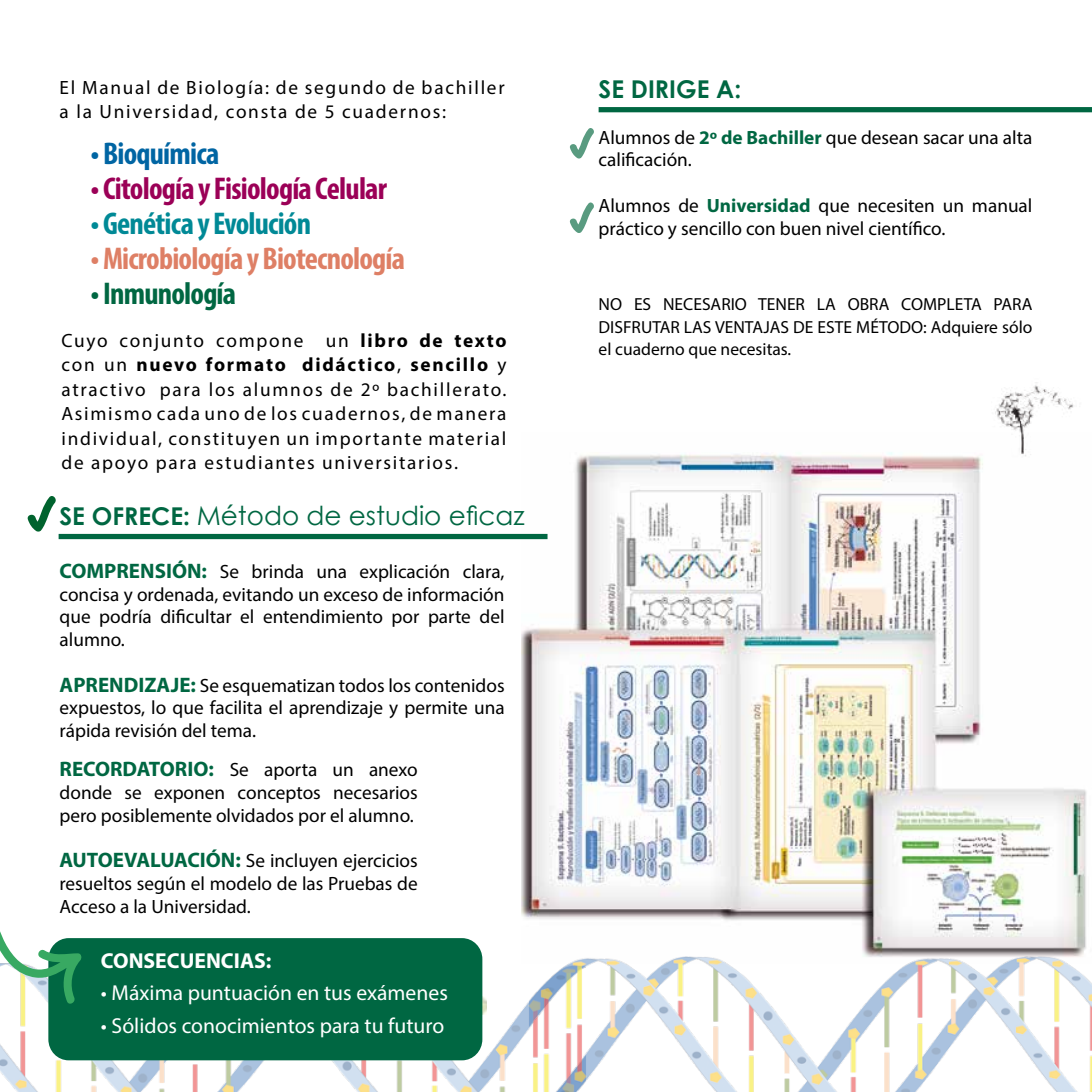
<style>
.page{position:relative;width:1092px;height:1092px;background:#fff}
.page>*{position:absolute;margin:0;border:0;box-sizing:border-box;transform-origin:0 0}
.t1{font:700 condensed 31.5px "Myriad Pro";letter-spacing:-.025em;color:#9b0057}
.t2{font:700 condensed 31.5px "Myriad Pro";letter-spacing:-.025em;color:#de7f65}
.t3{font:700 condensed 31.5px "Myriad Pro";letter-spacing:-.025em;color:#008996}
.t4{font:700 condensed 31.5px "Myriad Pro";letter-spacing:-.025em;color:#006742}
.t5{font:700 condensed 31.5px "Myriad Pro";letter-spacing:-.025em;color:#0065a3}
.t6{font:26.25px "Century Gothic";color:#006742}
.t7{font:700 24.5px "Century Gothic";color:#006742}
.t8{font:21.7px "Myriad Pro";color:#fff}
.t9{font:700 21.7px "Myriad Pro";color:#fff}
.t10{font:19.25px/22.8px "Myriad Pro";color:#000;text-align:justify}
.t11{font:19.25px/24.5px "Myriad Pro";letter-spacing:.09em;color:#000}
.t12{font:17.5px/22.8px "Myriad Pro";color:#000;text-align:justify}
.s1{font-weight:700}
.s2{font-weight:700;font-size:24.5px}
.s3{font-weight:700;font-size:21px;color:#006742}
.s4{font-weight:700;color:#006742}
</style>
<div class="page">
<img style="left:0;top:963px;width:489px;height:128px">
<img style="left:482px;top:996px;width:4px;height:18px">
<svg style="left:27px;top:496px;width:29px;height:36px"></svg>
<svg style="left:570px;top:128px;width:24px;height:30px"></svg>
<svg style="left:570px;top:202px;width:24px;height:31px"></svg>
<img style="left:522px;top:452px;width:565px;height:504px">
<div style="left:48px;top:938px;width:434px;height:122px;background:#006742;border-radius:21px"></div>
<svg style="left:0;top:931px;width:82px;height:75px"></svg>
<div style="left:59px;top:534px;width:488px;height:5px;background:#006742"></div>
<div style="left:598px;top:107px;width:493px;height:5px;background:#006742"></div>
<img style="left:489px;top:956px;width:602px;height:135px">
<img style="left:981px;top:382px;width:100px;height:79px">
<p class="t11" style="left:60px;top:75px;width:446px">El Manual de Biología: de segundo de bachiller a la Universidad, consta de 5 cuadernos:</p>
<h1 class="t5" style="left:91px;top:134px;width:130px">• Bioquímica</h1>
<h1 class="t1" style="left:91px;top:169px;width:298px">• Citología y Fisiología Celular</h1>
<h1 class="t3" style="left:91px;top:204px;width:222px">• Genética y Evolución</h1>
<h1 class="t2" style="left:91px;top:239px;width:316px">• Microbiología y Biotecnología</h1>
<h1 class="t4" style="left:91px;top:274px;width:147px">• Inmunología</h1>
<p class="t10" style="left:61px;top:328px;width:446px;line-height:24.5px">Cuyo conjunto compone un <span class="s1">libro de texto </span>con un <span class="s1">nuevo formato didáctico</span>, <span class="s1">sencillo</span> y atractivo para los alumnos de 2º bachillerato.<br>Asimismo cada uno de los cuadernos, de manera individual, constituyen un importante material de apoyo para estudiantes universitarios.</p>
<h2 class="t6" style="left:60px;top:497px;width:466px"><span class="s2">SE OFRECE:</span> Método de estudio eficaz</h2>
<p class="t10" style="left:60px;top:559px;width:446px"><span class="s3">COMPRENSIÓN:</span> Se brinda una explicación clara, concisa y ordenada, evitando un exceso de información que podría dificultar el entendimiento por parte del alumno.</p>
<p class="t10" style="left:60px;top:673px;width:446px"><span class="s3">APRENDIZAJE:</span> Se esquematizan todos los contenidos expuestos, lo que facilita el aprendizaje y permite una rápida revisión del tema.</p>
<p class="t10" style="left:60px;top:757px;width:360px"><span class="s3">RECORDATORIO:</span> Se aporta un anexo donde se exponen conceptos necesarios pero posiblemente olvidados por el alumno.</p>
<p class="t10" style="left:60px;top:848px;width:360px"><span class="s3">AUTOEVALUACIÓN:</span> Se incluyen ejercicios resueltos según el modelo de las Pruebas de Acceso a la Universidad.</p>
<p class="t9" style="left:101px;top:946px;width:172px">CONSECUENCIAS:</p>
<p class="t8" style="left:101px;top:979px;width:348px">• Máxima puntuación en tus exámenes</p>
<p class="t8" style="left:101px;top:1012px;width:345px">• Sólidos conocimientos para tu futuro</p>
<p class="t7" style="left:598px;top:70px;width:144px">SE DIRIGE A:</p>
<p class="t10" style="left:598px;top:125px;width:435px">Alumnos de <span class="s4">2º de Bachiller</span> que desean sacar una alta calificación.</p>
<p class="t10" style="left:598px;top:194px;width:435px">Alumnos de <span class="s4">Universidad</span> que necesiten un manual práctico y sencillo con buen nivel científico.</p>
<p class="t12" style="left:598px;top:292px;width:435px">NO ES NECESARIO TENER LA OBRA COMPLETA PARA DISFRUTAR LAS VENTAJAS DE ESTE MÉTODO: Adquiere sólo el cuaderno que necesitas.</p>
</div>
